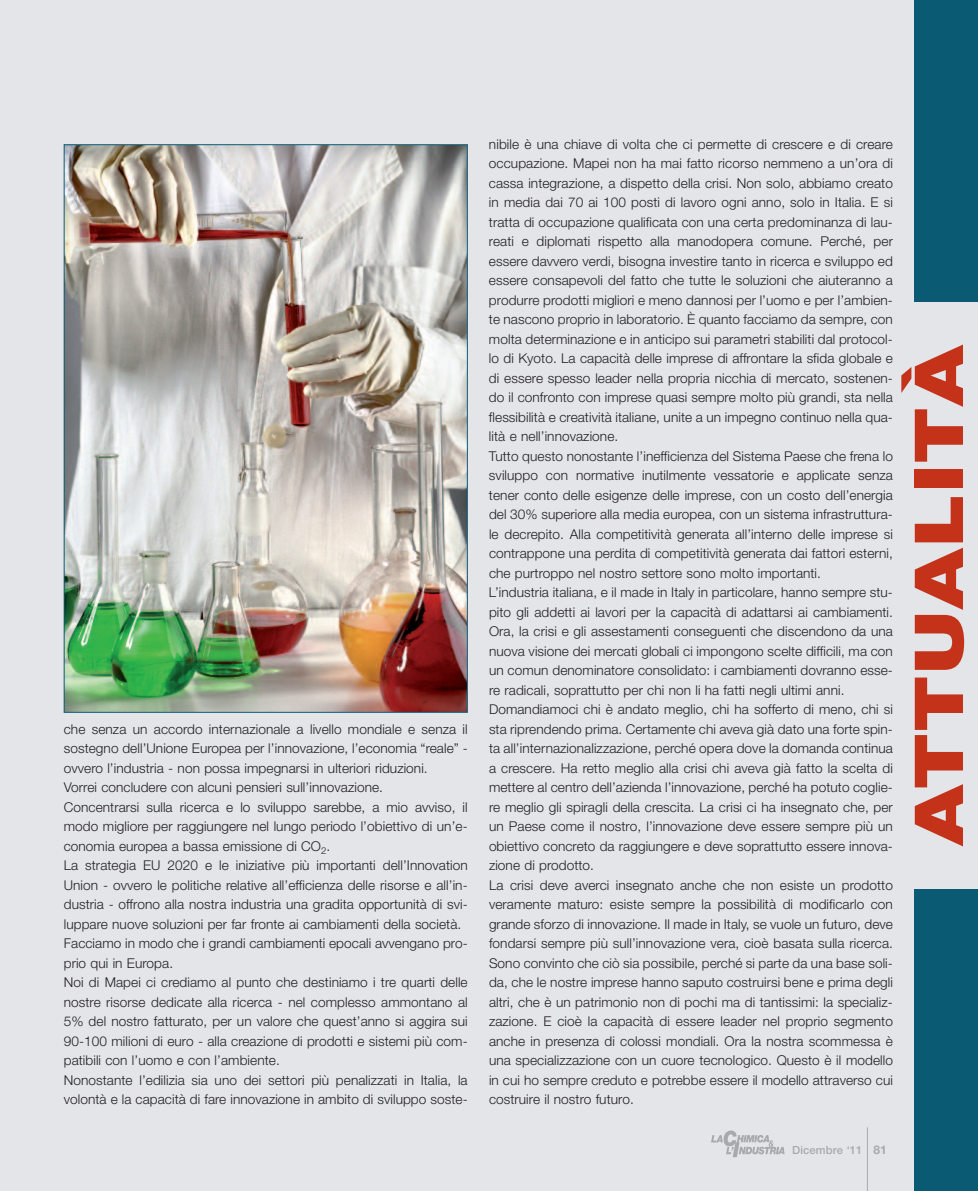
<style>
.page{position:relative;width:978px;height:1191px;background:#e3e5e9}
.page>*{position:absolute;margin:0;border:0;box-sizing:border-box;transform-origin:0 0}
.t1{font:900 67.5px "Helvetica Neue";letter-spacing:.015em;color:#c5321a;scale:1.25 1}
.t2{font:300 13.5px/19.5px "Helvetica Neue";letter-spacing:.005em;color:#231f20}
.t3{font:500 11.25px "Helvetica Neue";letter-spacing:.01em;color:#a8a9ad}
.s1{font-weight:700;font-size:12px}
</style>
<div class="page">
<div style="left:914px;top:0;width:64px;height:302px;background:#0b5a73"></div>
<div style="left:914px;top:889px;width:64px;height:302px;background:#0b5a73"></div>
<hr style="left:867px;top:1127px;width:1px;height:64px;background:#a8a9ad">
<img style="left:711px;top:1130px;width:74px;height:27px">
<img style="left:66px;top:146px;width:400px;height:564px">
<p class="t2" style="left:64px;top:719px;width:405px">che senza un accordo internazionale a livello mondiale e senza il sostegno dell’Unione Europea per l’innovazione, l’economia “reale” - ovvero l’industria - non possa impegnarsi in ulteriori riduzioni.<br>Vorrei concludere con alcuni pensieri sull’innovazione.<br>Concentrarsi sulla ricerca e lo sviluppo sarebbe, a mio avviso, il modo migliore per raggiungere nel lungo periodo l’obiettivo di un’e&shy;conomia europea a bassa emissione di CO<sub>2</sub>.<br>La strategia EU 2020 e le iniziative più importanti dell’Innovation Union - ovvero le politiche relative all’efficienza delle risorse e all’in&shy;dustria - offrono alla nostra industria una gradita opportunità di svi&shy;luppare nuove soluzioni per far fronte ai cambiamenti della società.<br>Facciamo in modo che i grandi cambiamenti epocali avvengano pro&shy;prio qui in Europa.<br>Noi di Mapei ci crediamo al punto che destiniamo i tre quarti delle nostre risorse dedicate alla ricerca - nel complesso ammontano al 5% del nostro fatturato, per un valore che quest’anno si aggira sui 90-100 milioni di euro - alla creazione di prodotti e sistemi più com&shy;patibili con l’uomo e con l’ambiente.<br>Nonostante l’edilizia sia uno dei settori più penalizzati in Italia, la volontà e la capacità di fare innovazione in ambito di sviluppo soste-</p>
<p class="t2" style="left:489px;top:134px;width:405px">nibile è una chiave di volta che ci permette di crescere e di creare occupazione. Mapei non ha mai fatto ricorso nemmeno a un’ora di cassa integrazione, a dispetto della crisi. Non solo, abbiamo creato in media dai 70 ai 100 posti di lavoro ogni anno, solo in Italia. E si tratta di occupazione qualificata con una certa predominanza di lau&shy;reati e diplomati rispetto alla manodopera comune. Perché, per essere davvero verdi, bisogna investire tanto in ricerca e sviluppo ed essere consapevoli del fatto che tutte le soluzioni che aiuteranno a produrre prodotti migliori e meno dannosi per l’uomo e per l’ambien&shy;te nascono proprio in laboratorio. È quanto facciamo da sempre, con molta determinazione e in anticipo sui parametri stabiliti dal protocol&shy;lo di Kyoto. La capacità delle imprese di affrontare la sfida globale e di essere spesso leader nella propria nicchia di mercato, sostenen&shy;do il confronto con imprese quasi sempre molto più grandi, sta nella flessibilità e creatività italiane, unite a un impegno continuo nella qua&shy;lità e nell’innovazione.<br>Tutto questo nonostante l’inefficienza del Sistema Paese che frena lo sviluppo con normative inutilmente vessatorie e applicate senza tener conto delle esigenze delle imprese, con un costo dell’energia del 30% superiore alla media europea, con un sistema infrastruttura&shy;le decrepito. Alla competitività generata all’interno delle imprese si contrappone una perdita di competitività generata dai fattori esterni, che purtroppo nel nostro settore sono molto importanti.<br>L’industria italiana, e il made in Italy in particolare, hanno sempre stu&shy;pito gli addetti ai lavori per la capacità di adattarsi ai cambiamenti.<br>Ora, la crisi e gli assestamenti conseguenti che discendono da una nuova visione dei mercati globali ci impongono scelte difficili, ma con un comun denominatore consolidato: i cambiamenti dovranno esse&shy;re radicali, soprattutto per chi non li ha fatti negli ultimi anni.<br>Domandiamoci chi è andato meglio, chi ha sofferto di meno, chi si sta riprendendo prima. Certamente chi aveva già dato una forte spin&shy;ta all’internazionalizzazione, perché opera dove la domanda continua a crescere. Ha retto meglio alla crisi chi aveva già fatto la scelta di mettere al centro dell’azienda l’innovazione, perché ha potuto coglie&shy;re meglio gli spiragli della crescita. La crisi ci ha insegnato che, per un Paese come il nostro, l’innovazione deve essere sempre più un obiettivo concreto da raggiungere e deve soprattutto essere innova&shy;zione di prodotto.<br>La crisi deve averci insegnato anche che non esiste un prodotto veramente maturo: esiste sempre la possibilità di modificarlo con grande sforzo di innovazione. Il made in Italy, se vuole un futuro, deve fondarsi sempre più sull’innovazione vera, cioè basata sulla ricerca.<br>Sono convinto che ciò sia possibile, perché si parte da una base soli&shy;da, che le nostre imprese hanno saputo costruirsi bene e prima degli altri, che è un patrimonio non di pochi ma di tantissimi: la specializ&shy;zazione. E cioè la capacità di essere leader nel proprio segmento anche in presenza di colossi mondiali. Ora la nostra scommessa è una specializzazione con un cuore tecnologico. Questo è il modello in cui ho sempre creduto e potrebbe essere il modello attraverso cui costruire il nostro futuro.</p>
<h1 class="t1" style="left:915px;top:845px;width:402px;rotate:-90deg">ATTUALITÀ</h1>
<p class="t3" style="left:792px;top:1146px;width:96px">Dicembre ‘11 <span class="s1">81</span></p>
</div>
